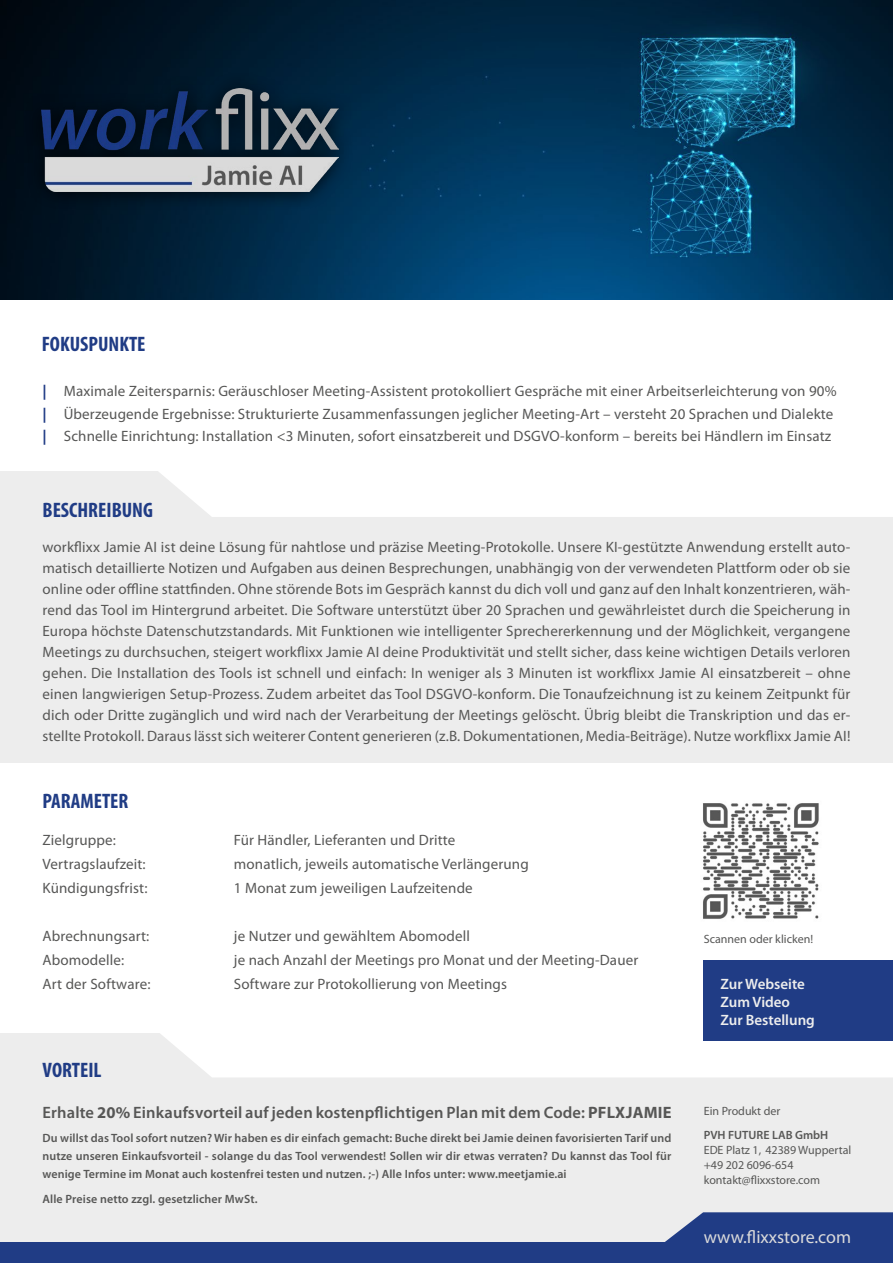
<style>
.page{position:relative;width:893px;height:1263px;background:#fff}
.page>*{position:absolute;margin:0;border:0;box-sizing:border-box;transform-origin:0 0}
.t1{font:700 condensed 21px "Myriad Pro";color:#203c85}
.t2{font:18px "Myriad Pro";color:#dadada}
.t3{font:600 16.5px "Myriad Pro";letter-spacing:.01em;color:#575756}
.t4{font:15px/21px "Myriad Pro";letter-spacing:.01em;color:#575756;text-align:justify}
.t5{font:600 15px/18px "Myriad Pro";color:#ededed}
.t6{font:600 12px/18px "Myriad Pro";letter-spacing:.01em;color:#575756;text-align:justify}
.t7{font:12px/15px "Myriad Pro";color:#575756}
.s1{font-weight:700;color:#203c85}
.s2{font-weight:700}
</style>
<div class="page">
<div style="left:0;top:1033px;width:893px;height:230px;background:#ededed"></div>
<div style="left:160px;top:1018px;width:733px;height:59px;background:#fff"></div>
<img style="left:703px;top:803px;width:116px;height:116px">
<img style="left:0;top:0;width:893px;height:300px">
<div style="left:0;top:1242px;width:893px;height:21px;background:#203c85"></div>
<svg style="left:665px;top:1212px;width:228px;height:30px"></svg>
<div style="left:704px;top:1230px;width:147px;height:13px;background:#203c85"></div>
<div style="left:0;top:471px;width:893px;height:291px;background:#ededed"></div>
<div style="left:159px;top:471px;width:734px;height:46px;background:#fff"></div>
<div style="left:24px;top:71px;width:331px;height:139px;background:#000;opacity:.88"></div>
<img style="left:42px;top:89px;width:296px;height:102px">
<div style="left:704px;top:960px;width:189px;height:80px;background:#203c85"></div>
<h1 class="t1" style="left:42px;top:331px;width:105px">FOKUSPUNKTE</h1>
<p class="t4" style="left:43px;top:379px;width:796px;line-height:22.5px;text-align:left"><span class="s1">|</span> Maximale Zeitersparnis: Geräuschloser Meeting-Assistent protokolliert Gespräche mit einer Arbeitserleichterung von 90% <span class="s1">|</span> Überzeugende Ergebnisse: Strukturierte Zusammenfassungen jeglicher Meeting-Art – versteht 20 Sprachen und Dialekte <span class="s1">|</span> Schnelle Einrichtung: Installation &lt;3 Minuten, sofort einsatzbereit und DSGVO-konform – bereits bei Händlern im Einsatz</p>
<h1 class="t1" style="left:43px;top:497px;width:112px">BESCHREIBUNG</h1>
<p class="t4" style="left:43px;top:536px;width:809px">workflixx Jamie AI ist deine Lösung für nahtlose und präzise Meeting-Protokolle. Unsere KI-gestützte Anwendung erstellt auto&shy;matisch detaillierte Notizen und Aufgaben aus deinen Besprechungen, unabhängig von der verwendeten Plattform oder ob sie online oder offline stattfinden. Ohne störende Bots im Gespräch kannst du dich voll und ganz auf den Inhalt konzentrieren, wäh&shy;rend das Tool im Hintergrund arbeitet. Die Software unterstützt über 20 Sprachen und gewährleistet durch die Speicherung in Europa höchste Datenschutzstandards. Mit Funktionen wie intelligenter Sprechererkennung und der Möglichkeit, vergangene Meetings zu durchsuchen, steigert workflixx Jamie AI deine Produktivität und stellt sicher, dass keine wichtigen Details verloren gehen. Die Installation des Tools ist schnell und einfach: In weniger als 3 Minuten ist workflixx Jamie AI einsatzbereit – ohne einen langwierigen Setup-Prozess. Zudem arbeitet das Tool DSGVO-konform. Die Tonaufzeichnung ist zu keinem Zeitpunkt für dich oder Dritte zugänglich und wird nach der Verarbeitung der Meetings gelöscht. Übrig bleibt die Transkription und das er&shy;stellte Protokoll. Daraus lässt sich weiterer Content generieren (z.B. Dokumentationen, Media-Beiträge). Nutze workflixx Jamie AI!</p>
<h1 class="t1" style="left:43px;top:788px;width:87px">PARAMETER</h1>
<p class="t4" style="left:43px;top:829px;width:75px">Zielgruppe:</p>
<p class="t4" style="left:234px;top:829px;width:223px">Für Händler, Lieferanten und Dritte</p>
<p class="t4" style="left:43px;top:853px;width:105px">Vertragslaufzeit:</p>
<p class="t4" style="left:234px;top:853px;width:296px">monatlich, jeweils automatische Verlängerung</p>
<p class="t4" style="left:43px;top:877px;width:107px">Kündigungsfrist:</p>
<p class="t4" style="left:234px;top:877px;width:240px">1 Monat zum jeweiligen Laufzeitende</p>
<p class="t4" style="left:43px;top:925px;width:108px">Abrechnungsart:</p>
<p class="t4" style="left:234px;top:925px;width:238px">je Nutzer und gewähltem Abomodell</p>
<p class="t4" style="left:43px;top:949px;width:83px">Abomodelle:</p>
<p class="t4" style="left:234px;top:949px;width:406px">je nach Anzahl der Meetings pro Monat und der Meeting-Dauer</p>
<p class="t4" style="left:43px;top:973px;width:109px">Art der Software:</p>
<p class="t4" style="left:234px;top:973px;width:275px">Software zur Protokollierung von Meetings</p>
<h1 class="t1" style="left:43px;top:1057px;width:61px">VORTEIL</h1>
<p class="t3" style="left:43px;top:1102px;width:630px">Erhalte <span class="s2">20%</span> Einkaufsvorteil auf jeden kostenpflichtigen Plan mit dem Code: <span class="s2">PFLXJAMIE</span></p>
<p class="t6" style="left:43px;top:1129px;width:630px">Du willst das Tool sofort nutzen? Wir haben es dir einfach gemacht: Buche direkt bei Jamie deinen favorisierten Tarif und nutze unseren Einkaufsvorteil - solange du das Tool verwendest! Sollen wir dir etwas verraten? Du kannst das Tool für wenige Termine im Monat auch kostenfrei testen und nutzen. ;-) Alle Infos unter: www.meetjamie.ai</p>
<p class="t6" style="left:43px;top:1190px;width:216px">Alle Preise netto zzgl. gesetzlicher MwSt.</p>
<p class="t7" style="left:704px;top:932px;width:111px">Scannen oder klicken!</p>
<p class="t5" style="left:720px;top:975px;width:96px">Zur Webseite<br>Zum Video<br>Zur Bestellung</p>
<p class="t7" style="left:704px;top:1103px;width:78px">Ein Produkt der</p>
<p class="t6" style="left:704px;top:1125px;width:126px">PVH FUTURE LAB GmbH</p>
<p class="t7" style="left:704px;top:1142px;width:149px">EDE Platz 1, 42389 Wuppertal +49 202 6096-654 kontakt@flixxstore.com</p>
<p class="t2" style="left:704px;top:1226px;width:149px">www.flixxstore.com</p>
</div>
